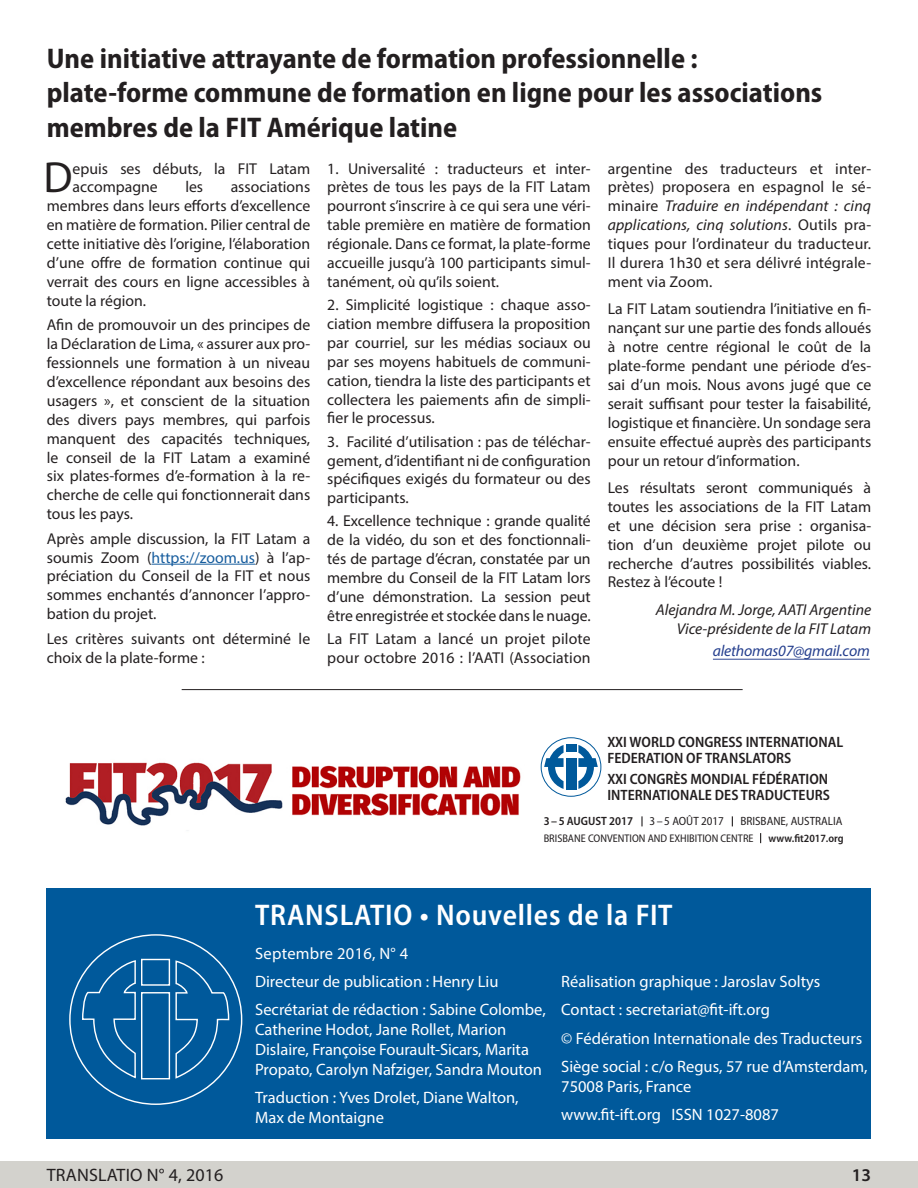
<style>
.page{position:relative;width:918px;height:1188px;background:#fff}
.page>*{position:absolute;margin:0;border:0;box-sizing:border-box;transform-origin:0 0}
.t1{font:43.8px "Myriad Pro";color:#231f20}
.Titel{font:600 semi-condensed 30px "Myriad Pro";letter-spacing:.025em;color:#fff}
.Titel_2{font:700 semi-condensed 28.5px/34.2px "Myriad Pro";color:#231f20}
.t2{font:18px "Myriad Pro";letter-spacing:.01em;color:#231f20}
.t3{font:600 18px "Myriad Pro";color:#231f20}
.Titel-2{font:16.5px/19.8px "Myriad Pro";color:#fff}
.t4{font:15.75px/18.9px "Myriad Pro";color:#231f20;text-align:justify}
.t5{font:italic 15.75px "Myriad Pro";color:#231f20}
.t6{font:italic 15.75px "Myriad Pro";letter-spacing:-.015em;color:#253f8e}
.t7{font:600 semi-condensed 15px "Myriad Pro";color:#231f20}
.t8{font:semi-condensed 12px "Myriad Pro";color:#231f20}
.t9{font:600 semi-condensed 12px "Myriad Pro";color:#231f20}
.t10{font:semi-condensed 11.1px "Myriad Pro";color:#231f20}
.t11{font:600 semi-condensed 11.1px "Myriad Pro";color:#231f20}
.s1{font-style:italic}
.s2{color:#175d9e}
</style>
<div class="page">
<div style="left:0;top:1161px;width:918px;height:27px;background:#d3d2cd"></div>
<hr style="left:151px;top:564px;width:104px;height:1px;background:#175d9e">
<div style="left:47px;top:888px;width:824px;height:251px;background:#00599b"></div>
<svg style="left:81px;top:959px;width:55px;height:120px"></svg>
<svg style="left:175px;top:960px;width:55px;height:120px"></svg>
<div style="left:141px;top:992px;width:29px;height:87px;background:#00599b;border:1px solid #fff"></div>
<div style="left:141px;top:959px;width:29px;height:27px;background:#00599b;border:1px solid #fff"></div>
<img style="left:65px;top:762px;width:456px;height:64px">
<svg style="left:641px;top:816px;width:2px;height:10px"></svg>
<svg style="left:578px;top:745px;width:20px;height:44px"></svg>
<div style="left:566px;top:758px;width:10px;height:32px;background:#00599b"></div>
<div style="left:566px;top:745px;width:10px;height:7px;background:#00599b"></div>
<svg style="left:544px;top:745px;width:20px;height:44px"></svg>
<div style="left:541px;top:738px;width:60px;height:59px;border:1px solid #00599b;border-radius:50%"></div>
<hr style="left:182px;top:689px;width:561px;height:1px;background:#231f20">
<hr style="left:713px;top:659px;width:157px;height:1px;background:#253f8e">
<p class="Titel_2" style="left:47px;top:41px;width:652px">Une initiative attrayante de formation professionnelle :</p>
<p class="Titel_2" style="left:47px;top:75px;width:777px">plate-forme commune de formation en ligne pour les associations membres de la FIT Amérique latine</p>
<p class="t1" style="left:43px;top:151px;width:31px">D</p>
<p class="t4" style="left:73px;top:159px;width:239px">epuis ses débuts, la FIT Latam accompagne</p>
<p class="t4" style="left:327px;top:159px;width:265px">1. Universalité : traducteurs et inter&shy;prètes de tous les pays de la FIT Latam pourront s’inscrire à ce qui sera une véri&shy;table première en matière de formation régionale. Dans ce format, la plate-forme accueille jusqu’à 100 participants simul&shy;tanément, où qu’ils soient.</p>
<p class="t4" style="left:327px;top:295px;width:265px">2. Simplicité logistique : chaque asso&shy;ciation membre diffusera la proposition par courriel, sur les médias sociaux ou par ses moyens habituels de communi&shy;cation, tiendra la liste des participants et collectera les paiements afin de simpli&shy;fier le processus.</p>
<p class="t4" style="left:327px;top:432px;width:265px">3. Facilité d’utilisation : pas de téléchar&shy;gement, d’identifiant ni de configuration spécifiques exigés du formateur ou des participants.</p>
<p class="t4" style="left:327px;top:512px;width:265px">4. Excellence technique : grande qualité de la vidéo, du son et des fonctionnali&shy;tés de partage d’écran, constatée par un membre du Conseil de la FIT Latam lors d’une démonstration. La session peut être enregistrée et stockée dans le nuage.</p>
<p class="t4" style="left:327px;top:629px;width:265px">La FIT Latam a lancé un projet pilote pour octobre 2016 : l’AATI (Association</p>
<p class="t4" style="left:608px;top:159px;width:265px">argentine des traducteurs et inter&shy;prètes) proposera en espagnol le sé&shy;minaire <span class="s1">Traduire en indépendant : cinq applications, cinq solutions</span>. Outils pra&shy;tiques pour l’ordinateur du traducteur.<br>Il durera 1h30 et sera délivré intégrale&shy;ment via Zoom.</p>
<p class="t4" style="left:608px;top:299px;width:265px">La FIT Latam soutiendra l’initiative en fi&shy;nançant sur une partie des fonds alloués à notre centre régional le coût de la plate-forme pendant une période d’es&shy;sai d’un mois. Nous avons jugé que ce serait suffisant pour tester la faisabilité, logistique et financière. Un sondage sera ensuite effectué auprès des participants pour un retour d’information.</p>
<p class="t4" style="left:608px;top:478px;width:265px">Les résultats seront communiqués à toutes les associations de la FIT Latam et une décision sera prise : organisa&shy;tion d’un deuxième projet pilote ou recherche d’autres possibilités viables.<br>Restez à l’écoute !</p>
<p class="t5" style="left:656px;top:600px;width:217px">Alejandra M. Jorge, AATI Argentine</p>
<p class="t5" style="left:677px;top:619px;width:196px">Vice-présidente de la FIT Latam</p>
<p class="t6" style="left:713px;top:641px;width:158px">alethomas07@gmail.com</p>
<p class="t4" style="left:185px;top:177px;width:19px">les</p>
<p class="t4" style="left:47px;top:177px;width:265px;text-indent:184px">associations membres dans leurs efforts d’excellence en matière de formation. Pilier central de cette initiative dès l’origine, l’élaboration d’une offre de formation continue qui verrait des cours en ligne accessibles à toute la région.</p>
<p class="t4" style="left:47px;top:315px;width:265px">Afin de promouvoir un des principes de la Déclaration de Lima, « assurer aux pro&shy;fessionnels une formation à un niveau d’excellence répondant aux besoins des usagers », et conscient de la situation des divers pays membres, qui parfois manquent des capacités techniques, le conseil de la FIT Latam a examiné six plates-formes d’e-formation à la re&shy;cherche de celle qui fonctionnerait dans tous les pays.</p>
<p class="t4" style="left:47px;top:529px;width:265px">Après ample discussion, la FIT Latam a soumis Zoom (<span class="s2">https://zoom.us</span>) à l’ap&shy;préciation du Conseil de la FIT et nous sommes enchantés d’annoncer l’appro&shy;bation du projet.</p>
<p class="t4" style="left:47px;top:629px;width:265px">Les critères suivants ont déterminé le choix de la plate-forme :</p>
<p class="t7" style="left:607px;top:733px;width:237px">XXI WORLD CONGRESS INTERNATIONAL</p>
<p class="t7" style="left:607px;top:749px;width:186px">FEDERATION OF TRANSLATORS</p>
<p class="t7" style="left:607px;top:769px;width:222px">XXI CONGRÈS MONDIAL FÉDÉRATION</p>
<p class="t7" style="left:607px;top:786px;width:224px">INTERNATIONALE DES TRADUCTEURS</p>
<p class="t9" style="left:544px;top:814px;width:91px">3 –5 AUGUST 2017</p>
<p class="t8" style="left:650px;top:814px;width:76px">3 –5 AOÛT 2017</p>
<p class="t8" style="left:740px;top:814px;width:104px">BRISBANE, AUSTRALIA</p>
<p class="t10" style="left:544px;top:831px;width:211px">BRISBANE CONVENTION AND EXHIBITION CENTRE</p>
<p class="t11" style="left:768px;top:831px;width:77px">www.fit2017.org</p>
<p class="Titel" style="left:255px;top:896px;width:419px">TRANSLATIO • Nouvelles de la FIT</p>
<p class="Titel-2" style="left:255px;top:943px;width:155px">Septembre 2016, N° 4</p>
<p class="Titel-2" style="left:255px;top:971px;width:245px">Directeur de publication : Henry Liu</p>
<p class="Titel-2" style="left:255px;top:1000px;width:292px">Secrétariat de rédaction : Sabine Colombe, Catherine Hodot, Jane Rollet, Marion Dislaire, Françoise Fourault-Sicars, Marita Propato, Carolyn Nafziger, Sandra Mouton</p>
<p class="Titel-2" style="left:255px;top:1087px;width:265px">Traduction : Yves Drolet, Diane Walton,<br>Max de Montaigne</p>
<p class="Titel-2" style="left:561px;top:971px;width:261px">Réalisation graphique : Jaroslav Soltys</p>
<p class="Titel-2" style="left:561px;top:1000px;width:210px">Contact : secretariat@fit-ift.org</p>
<p class="Titel-2" style="left:561px;top:1028px;width:303px">© Fédération Internationale des Traducteurs</p>
<p class="Titel-2" style="left:561px;top:1056px;width:308px">Siège social : c/o Regus, 57 rue d’Amsterdam,<br>75008 Paris, France</p>
<p class="Titel-2" style="left:561px;top:1104px;width:219px">www.fit-ift.org ISSN 1027-8087</p>
<p class="t2" style="left:47px;top:1164px;width:178px">TRANSLATIO N° 4, 2016</p>
<p class="t3" style="left:852px;top:1164px;width:21px">13</p>
</div>
